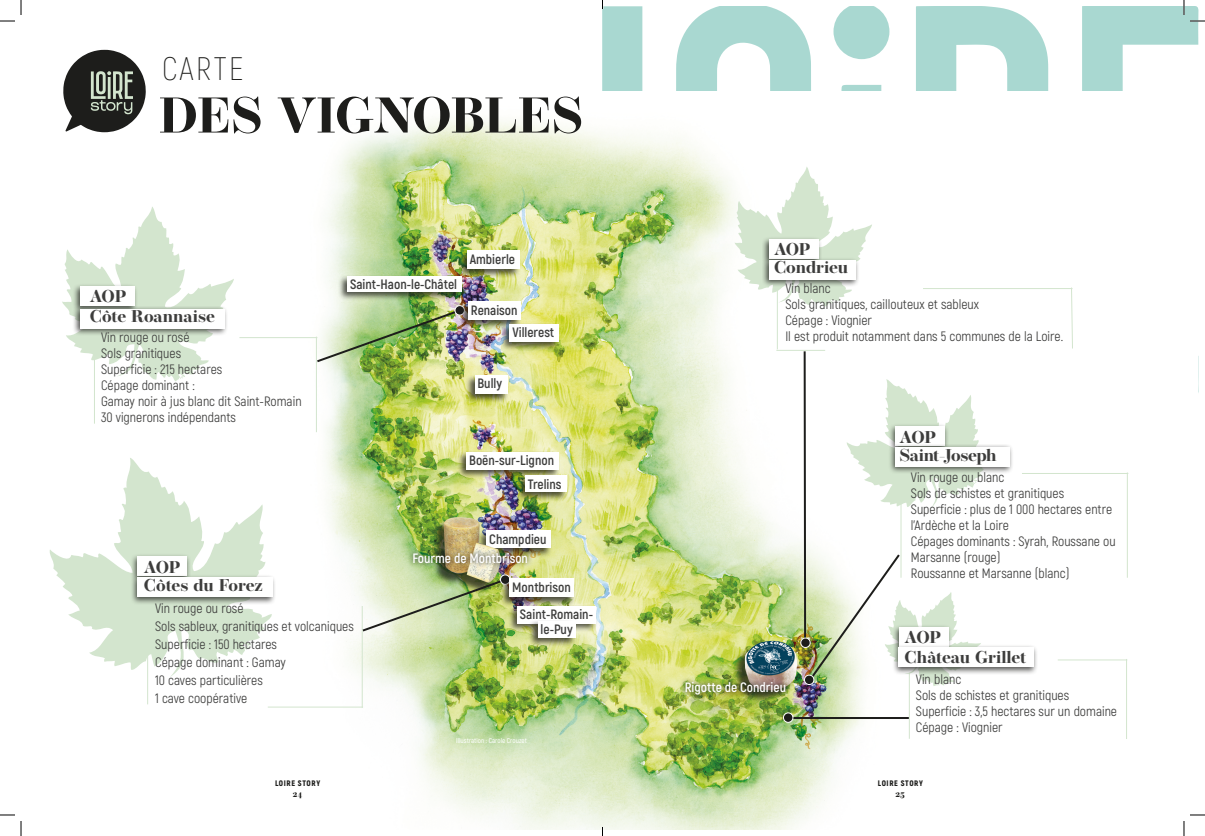
<style>
.page{position:relative;width:1205px;height:836px;background:#fff}
.page>*{position:absolute;margin:0;border:0;box-sizing:border-box;transform-origin:0 0}
.t1{font:700 50px "Operetta 12";letter-spacing:-.01em;color:#1d1d1b}
.t2{font:200 32.6px "Akrobat";letter-spacing:.075em;color:#1d1d1b}
.t3{font:700 17px/20px "Operetta 12";letter-spacing:-.01em;color:#3d3d3c}
.t4{font:13.6px/16px "Akrobat";color:#3d3d3c}
.t5{font:700 13.6px "Akrobat";color:#3d3d3c}
.t6{font:700 13.6px "Akrobat";color:#fff}
.t7{font:700 9px "Operetta 12";color:#1d1d1b}
.t8{font:900 8px "Akrobat";letter-spacing:.075em;color:#1d1d1b}
.t9{font:600 7px "Akrobat";color:#fff}
</style>
<div class="page">
<svg style="left:916px;top:7px;width:133px;height:84px;fill:#a9d8d1"></svg>
<svg style="left:1082px;top:7px;width:115px;height:84px;fill:#a9d8d1"></svg>
<svg style="left:602px;top:7px;width:208px;height:84px;fill:#a9d8d1"></svg>
<svg style="left:833px;top:7px;width:56px;height:52px"></svg>
<svg style="left:63px;top:50px;width:83px;height:82px"></svg>
<img style="left:274px;top:117px;width:589px;height:712px">
<svg style="left:62px;top:207px;width:172px;height:174px"></svg>
<svg style="left:49px;top:458px;width:223px;height:219px"></svg>
<hr style="left:94px;top:332px;width:1px;height:92px;background:#d3e5ce">
<hr style="left:147px;top:602px;width:1px;height:102px;background:#d3e5ce">
<hr style="left:908px;top:673px;width:1px;height:66px;background:#d3e5ce">
<hr style="left:1126px;top:472px;width:1px;height:106px;background:#d3e5ce">
<hr style="left:1021px;top:473px;width:107px;height:1px;background:#d3e5ce">
<hr style="left:1057px;top:659px;width:70px;height:1px;background:#d3e5ce">
<hr style="left:268px;top:706px;width:95px;height:1px;background:#d3e5ce">
<hr style="left:239px;top:337px;width:78px;height:1px;background:#d3e5ce">
<hr style="left:922px;top:288px;width:150px;height:1px;background:#d3e5ce">
<hr style="left:1125px;top:659px;width:1px;height:80px;background:#d3e5ce">
<hr style="left:362px;top:606px;width:1px;height:102px;background:#d3e5ce">
<hr style="left:316px;top:336px;width:1px;height:96px;background:#d3e5ce">
<svg style="left:1071px;top:287px;width:2px;height:62px"></svg>
<img style="left:315px;top:309px;width:145px;height:55px">
<img style="left:360px;top:578px;width:146px;height:55px">
<hr style="left:790px;top:717px;width:118px;height:2px;background:#1d1d1b">
<svg style="left:455px;top:306px;width:9px;height:9px"></svg>
<div style="left:454px;top:305px;width:10px;height:10px;border:1px solid #fff;border-radius:50%"></div>
<div style="left:500px;top:574px;width:10px;height:10px;border:1px solid #fff;border-radius:50%"></div>
<svg style="left:734px;top:85px;width:253px;height:602px"></svg>
<svg style="left:783px;top:712px;width:10px;height:10px"></svg>
<div style="left:782px;top:712px;width:11px;height:11px;border:1px solid #fff;border-radius:50%"></div>
<div style="left:73px;top:283px;width:65px;height:31px;background:#1d1d1b;opacity:.75"></div>
<div style="left:80px;top:287px;width:55px;height:19px;background:#fff"></div>
<div style="left:130px;top:553px;width:61px;height:31px;background:#1d1d1b;opacity:.75"></div>
<div style="left:137px;top:556px;width:50px;height:20px;background:#fff"></div>
<div style="left:891px;top:624px;width:61px;height:30px;background:#1d1d1b;opacity:.75"></div>
<div style="left:898px;top:627px;width:50px;height:19px;background:#fff"></div>
<div style="left:888px;top:423px;width:60px;height:30px;background:#1d1d1b;opacity:.75"></div>
<div style="left:895px;top:426px;width:49px;height:19px;background:#fff"></div>
<div style="left:761px;top:236px;width:61px;height:30px;background:#1d1d1b;opacity:.75"></div>
<div style="left:768px;top:239px;width:50px;height:20px;background:#fff"></div>
<div style="left:732px;top:642px;width:63px;height:60px;background:#1d1d1b;opacity:.75"></div>
<img style="left:744px;top:641px;width:53px;height:49px">
<div style="left:457px;top:249px;width:63px;height:29px;background:#1d1d1b;opacity:.75"></div>
<div style="left:467px;top:251px;width:52px;height:18px;background:#fff"></div>
<div style="left:337px;top:275px;width:125px;height:26px;background:#1d1d1b;opacity:.75"></div>
<div style="left:347px;top:276px;width:114px;height:15px;background:#fff"></div>
<div style="left:458px;top:300px;width:64px;height:29px;background:#1d1d1b;opacity:.75"></div>
<div style="left:468px;top:302px;width:52px;height:18px;background:#fff"></div>
<div style="left:500px;top:323px;width:60px;height:28px;background:#1d1d1b;opacity:.75"></div>
<div style="left:509px;top:324px;width:50px;height:17px;background:#fff"></div>
<div style="left:465px;top:374px;width:44px;height:30px;background:#1d1d1b;opacity:.75"></div>
<div style="left:474px;top:375px;width:33px;height:19px;background:#fff"></div>
<div style="left:457px;top:451px;width:103px;height:28px;background:#1d1d1b;opacity:.75"></div>
<div style="left:466px;top:452px;width:92px;height:17px;background:#fff"></div>
<div style="left:477px;top:529px;width:75px;height:29px;background:#1d1d1b;opacity:.75"></div>
<div style="left:486px;top:530px;width:65px;height:18px;background:#fff"></div>
<div style="left:515px;top:474px;width:53px;height:28px;background:#1d1d1b;opacity:.75"></div>
<div style="left:525px;top:475px;width:41px;height:17px;background:#fff"></div>
<div style="left:500px;top:577px;width:75px;height:30px;background:#1d1d1b;opacity:.75"></div>
<div style="left:509px;top:578px;width:65px;height:19px;background:#fff"></div>
<div style="left:507px;top:605px;width:90px;height:28px;background:#1d1d1b;opacity:.75"></div>
<div style="left:517px;top:606px;width:78px;height:17px;background:#fff"></div>
<div style="left:528px;top:620px;width:49px;height:27px;background:#1d1d1b;opacity:.75"></div>
<div style="left:537px;top:621px;width:38px;height:17px;background:#fff"></div>
<div style="left:73px;top:305px;width:155px;height:31px;background:#1d1d1b;opacity:.75"></div>
<div style="left:80px;top:309px;width:145px;height:20px;background:#fff"></div>
<div style="left:130px;top:574px;width:146px;height:31px;background:#1d1d1b;opacity:.75"></div>
<div style="left:137px;top:577px;width:135px;height:20px;background:#fff"></div>
<div style="left:761px;top:257px;width:98px;height:31px;background:#1d1d1b;opacity:.75"></div>
<div style="left:768px;top:260px;width:87px;height:20px;background:#fff"></div>
<div style="left:888px;top:444px;width:125px;height:31px;background:#1d1d1b;opacity:.75"></div>
<div style="left:895px;top:447px;width:114px;height:20px;background:#fff"></div>
<div style="left:891px;top:644px;width:146px;height:31px;background:#1d1d1b;opacity:.75"></div>
<div style="left:898px;top:647px;width:135px;height:20px;background:#fff"></div>
<div style="left:431px;top:519px;width:67px;height:76px;background:#1d1d1b;opacity:.75"></div>
<img style="left:443px;top:517px;width:57px;height:65px">
<div style="left:408px;top:548px;width:124px;height:20px;background:#1d1d1b;opacity:.85"></div>
<div style="left:680px;top:677px;width:110px;height:23px;background:#1d1d1b;opacity:.85"></div>
<svg style="left:0;top:0;width:22px;height:22px"></svg>
<svg style="left:0;top:814px;width:22px;height:22px"></svg>
<svg style="left:1183px;top:0;width:21px;height:22px"></svg>
<svg style="left:1183px;top:814px;width:21px;height:22px"></svg>
<p class="t2" style="left:162px;top:49px;width:83px">CARTE</p>
<p class="t1" style="left:159px;top:86px;width:425px">DES VIGNOBLES</p>
<p class="t3" style="left:90px;top:286px;width:38px">AOP</p>
<p class="t3" style="left:90px;top:306px;width:127px">Côte Roannaise</p>
<p class="t4" style="left:101px;top:330px;width:90px">Vin rouge ou rosé</p>
<p class="t4" style="left:101px;top:346px;width:82px">Sols granitiques</p>
<p class="t4" style="left:101px;top:362px;width:123px">Superficie : 215 hectares</p>
<p class="t4" style="left:101px;top:378px;width:202px">Cépage dominant :<br>Gamay noir à jus blanc dit Saint-Romain<br>30 vignerons indépendants</p>
<p class="t5" style="left:350px;top:276px;width:108px">Saint-Haon-le-Châtel</p>
<p class="t5" style="left:469px;top:250px;width:47px">Ambierle</p>
<p class="t5" style="left:471px;top:301px;width:48px">Renaison</p>
<p class="t5" style="left:512px;top:324px;width:43px">Villerest</p>
<p class="t5" style="left:477px;top:375px;width:26px">Bully</p>
<p class="t5" style="left:469px;top:452px;width:86px">Boën-sur-Lignon</p>
<p class="t5" style="left:528px;top:475px;width:35px">Trelins</p>
<p class="t5" style="left:489px;top:530px;width:59px">Champdieu</p>
<p class="t3" style="left:144px;top:557px;width:38px">AOP</p>
<p class="t3" style="left:144px;top:575px;width:121px">Côtes du Forez</p>
<p class="t4" style="left:155px;top:600px;width:90px">Vin rouge ou rosé</p>
<p class="t4" style="left:155px;top:618px;width:200px">Sols sableux, granitiques et volcaniques</p>
<p class="t4" style="left:155px;top:636px;width:123px">Superficie : 150 hectares</p>
<p class="t4" style="left:155px;top:654px;width:132px">Cépage dominant : Gamay</p>
<p class="t4" style="left:155px;top:672px;width:109px">10 caves particulières</p>
<p class="t4" style="left:155px;top:690px;width:94px">1 cave coopérative</p>
<p class="t8" style="left:275px;top:778px;width:47px">LOIRE STORY</p>
<p class="t7" style="left:293px;top:789px;width:11px">24</p>
<p class="t6" style="left:412px;top:550px;width:117px">Fourme de Montbrison</p>
<p class="t5" style="left:512px;top:578px;width:60px">Montbrison</p>
<p class="t5" style="left:520px;top:606px;width:75px">Saint-Romain-</p>
<p class="t5" style="left:540px;top:621px;width:34px">le-Puy</p>
<p class="t9" style="left:456px;top:736px;width:72px">Illustration : Carole Crouzet</p>
<p class="t3" style="left:773px;top:239px;width:38px">AOP</p>
<p class="t3" style="left:773px;top:257px;width:76px">Condrieu</p>
<p class="t4" style="left:785px;top:280px;width:47px">Vin blanc</p>
<p class="t4" style="left:785px;top:296px;width:195px">Sols granitiques, caillouteux et sableux</p>
<p class="t4" style="left:785px;top:312px;width:88px">Cépage : Viognier</p>
<p class="t4" style="left:785px;top:328px;width:279px">Il est produit notamment dans 5 communes de la Loire.</p>
<p class="t6" style="left:684px;top:679px;width:103px">Rigotte de Condrieu</p>
<p class="t3" style="left:899px;top:427px;width:38px">AOP</p>
<p class="t3" style="left:899px;top:445px;width:99px">Saint-Joseph</p>
<p class="t4" style="left:910px;top:469px;width:95px">Vin rouge ou blanc</p>
<p class="t4" style="left:910px;top:485px;width:155px">Sols de schistes et granitiques</p>
<p class="t4" style="left:910px;top:501px;width:203px">Superficie : plus de 1 000 hectares entre l’Ardèche et la Loire</p>
<p class="t4" style="left:910px;top:533px;width:206px">Cépages dominants : Syrah, Roussane ou<br>Marsanne (rouge)</p>
<p class="t4" style="left:910px;top:565px;width:160px">Roussanne et Marsanne (blanc)</p>
<p class="t3" style="left:904px;top:627px;width:123px">AOP<br>Château Grillet</p>
<p class="t4" style="left:915px;top:671px;width:47px">Vin blanc</p>
<p class="t4" style="left:915px;top:687px;width:155px">Sols de schistes et granitiques</p>
<p class="t4" style="left:915px;top:703px;width:203px">Superficie : 3,5 hectares sur un domaine</p>
<p class="t4" style="left:915px;top:719px;width:88px">Cépage : Viognier</p>
<p class="t8" style="left:877px;top:778px;width:47px">LOIRE STORY</p>
<p class="t7" style="left:895px;top:788px;width:11px">25</p>
</div>
